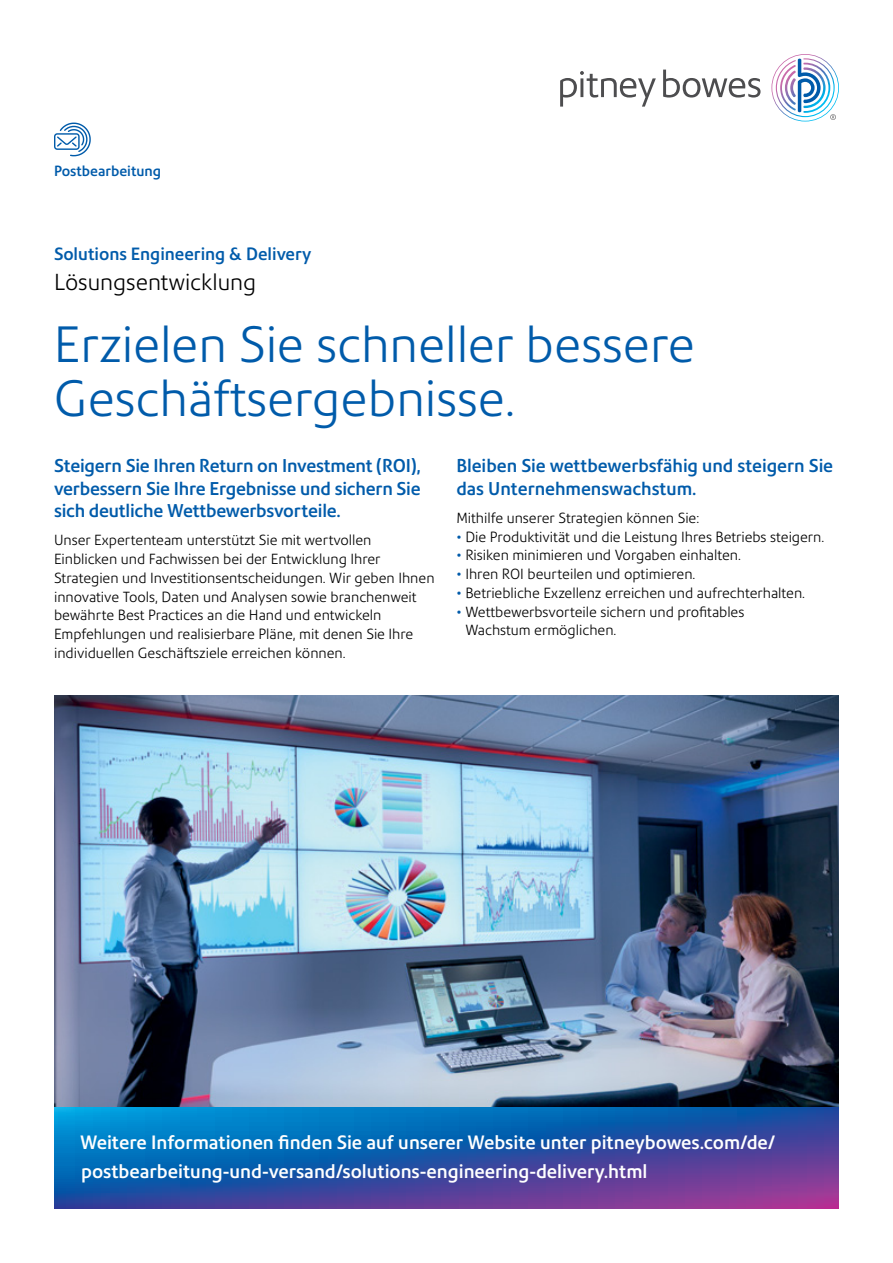
<style>
.page{position:relative;width:893px;height:1263px;background:#fff}
.page>*{position:absolute;margin:0;border:0;box-sizing:border-box;transform-origin:0 0}
.t1{font:300 49.5px/54px "Precision Sans";color:#005baa}
.t2{font:300 22.5px "Precision Sans";color:#000}
.t3{font:500 18.75px/29.2px "Precision Sans";color:#fff}
.t4{font:500 18px/22.5px "Precision Sans";letter-spacing:-.01em;color:#005baa;text-align:justify}
.t5{font:500 17.25px "Precision Sans";color:#005baa}
.t6{font:300 14.25px/18.8px "Precision Sans";color:#000}
.t7{font:500 14.25px "Precision Sans";color:#005baa}
.s1{color:#005baa}
</style>
<div class="page">
<img style="left:54px;top:695px;width:785px;height:412px">
<svg style="left:54px;top:1107px;width:785px;height:101px;background:#2a57a9"></svg>
<div style="left:54px;top:133px;width:26px;height:17px;border:1px solid #005baa;border-radius:3px"></div>
<svg style="left:56px;top:123px;width:35px;height:33px"></svg>
<svg style="left:560px;top:70px;width:200px;height:37px"></svg>
<svg style="left:771px;top:54px;width:68px;height:68px"></svg>
<p class="t7" style="left:54px;top:162px;width:109px">Postbearbeitung</p>
<p class="t5" style="left:54px;top:244px;width:259px">Solutions Engineering &amp; Delivery</p>
<h2 class="t2" style="left:54px;top:269px;width:204px">Lösungsentwicklung</h2>
<h1 class="t1" style="left:54px;top:318px;width:642px">Erzielen Sie schneller bessere<br>Geschäftsergebnisse.</h1>
<p class="t4" style="left:54px;top:455px;width:368px">Steigern Sie Ihren Return on Investment (ROI), verbessern Sie Ihre Ergebnisse und sichern Sie sich deutliche Wettbewerbsvorteile.</p>
<p class="t6" style="left:54px;top:531px;width:382px">Unser Expertenteam unterstützt Sie mit wertvollen Einblicken und Fachwissen bei der Entwicklung Ihrer Strategien und Investitionsentscheidungen. Wir geben Ihnen innovative Tools, Daten und Analysen sowie branchenweit bewährte Best Practices an die Hand und entwickeln Empfehlungen und realisierbare Pläne, mit denen Sie Ihre individuellen Geschäftsziele erreichen können.</p>
<p class="t4" style="left:456px;top:455px;width:378px">Bleiben Sie wettbewerbsfähig und steigern Sie das Unternehmenswachstum.</p>
<p class="t6" style="left:456px;top:508px;width:244px">Mithilfe unserer Strategien können Sie:</p>
<p class="t6" style="left:456px;top:527px;width:369px"><span class="s1">•</span> Die Produktivität und die Leistung Ihres Betriebs steigern.</p>
<p class="t6" style="left:456px;top:546px;width:286px"><span class="s1">•</span> Risiken minimieren und Vorgaben einhalten.</p>
<p class="t6" style="left:456px;top:565px;width:241px"><span class="s1">•</span> Ihren ROI beurteilen und optimieren.</p>
<p class="t6" style="left:456px;top:583px;width:350px"><span class="s1">•</span> Betriebliche Exzellenz erreichen und aufrechterhalten.</p>
<p class="t6" style="left:465px;top:602px;width:280px;text-indent:-9px"><span class="s1">•</span> Wettbewerbsvorteile sichern und profitables<br>Wachstum ermöglichen.</p>
<h3 class="t3" style="left:80px;top:1128px;width:697px">Weitere Informationen finden Sie auf unserer Website unter pitneybowes.com/de/ postbearbeitung-und-versand/solutions-engineering-delivery.html</h3>
</div>
